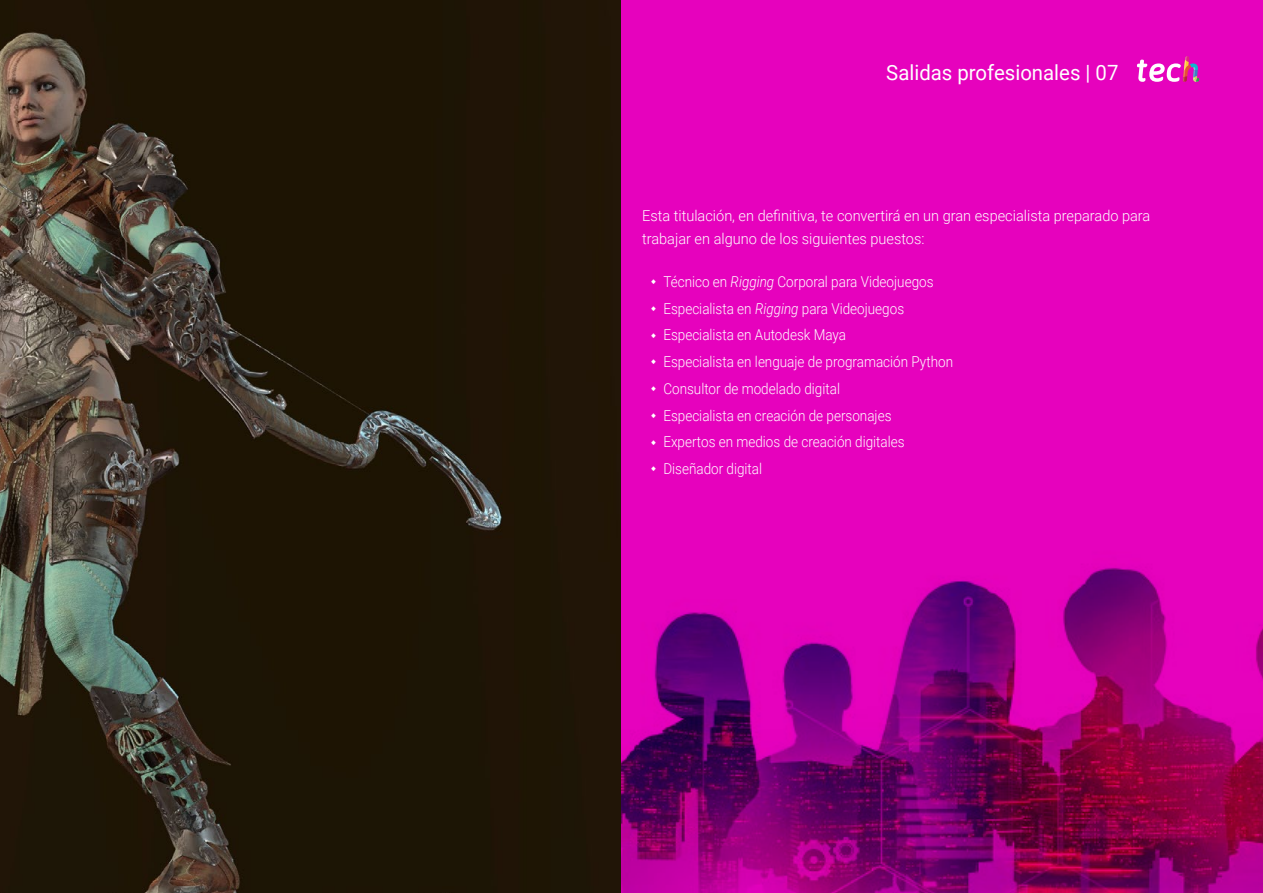
<style>
.page{position:relative;width:1263px;height:893px;background:#fff}
.page>*{position:absolute;margin:0;border:0;box-sizing:border-box;transform-origin:0 0}
.t1{font:21px "Roboto";color:#fff}
.t2{font:300 15px/26.7px "Roboto";color:#fff;scale:.9 1}
.t3{font:300 15px/22.5px "Roboto";color:#fefefe}
.s1{font-style:italic}
</style>
<div class="page">
<div style="left:621px;top:0;width:642px;height:893px;background:#e602bd"></div>
<img style="left:621px;top:567px;width:642px;height:326px">
<svg style="left:1137px;top:56px;width:62px;height:26px"></svg>
<img style="left:0;top:0;width:621px;height:893px">
<h1 class="t1" style="left:886px;top:57px;width:234px">Salidas profesionales | 07</h1>
<p class="t3" style="left:642px;top:204px;width:510px">Esta titulación, en definitiva, te convertirá en un gran especialista preparado para trabajar en alguno de los siguientes puestos:</p>
<p class="t2" style="left:663px;top:268px;width:323px">Técnico en <span class="s1">Rigging</span> Corporal para Videojuegos Especialista en <span class="s1">Rigging</span> para Videojuegos Especialista en Autodesk Maya<br>Especialista en lenguaje de programación Python Consultor de modelado digital<br>Especialista en creación de personajes<br>Expertos en medios de creación digitales Diseñador digital</p>
</div>
